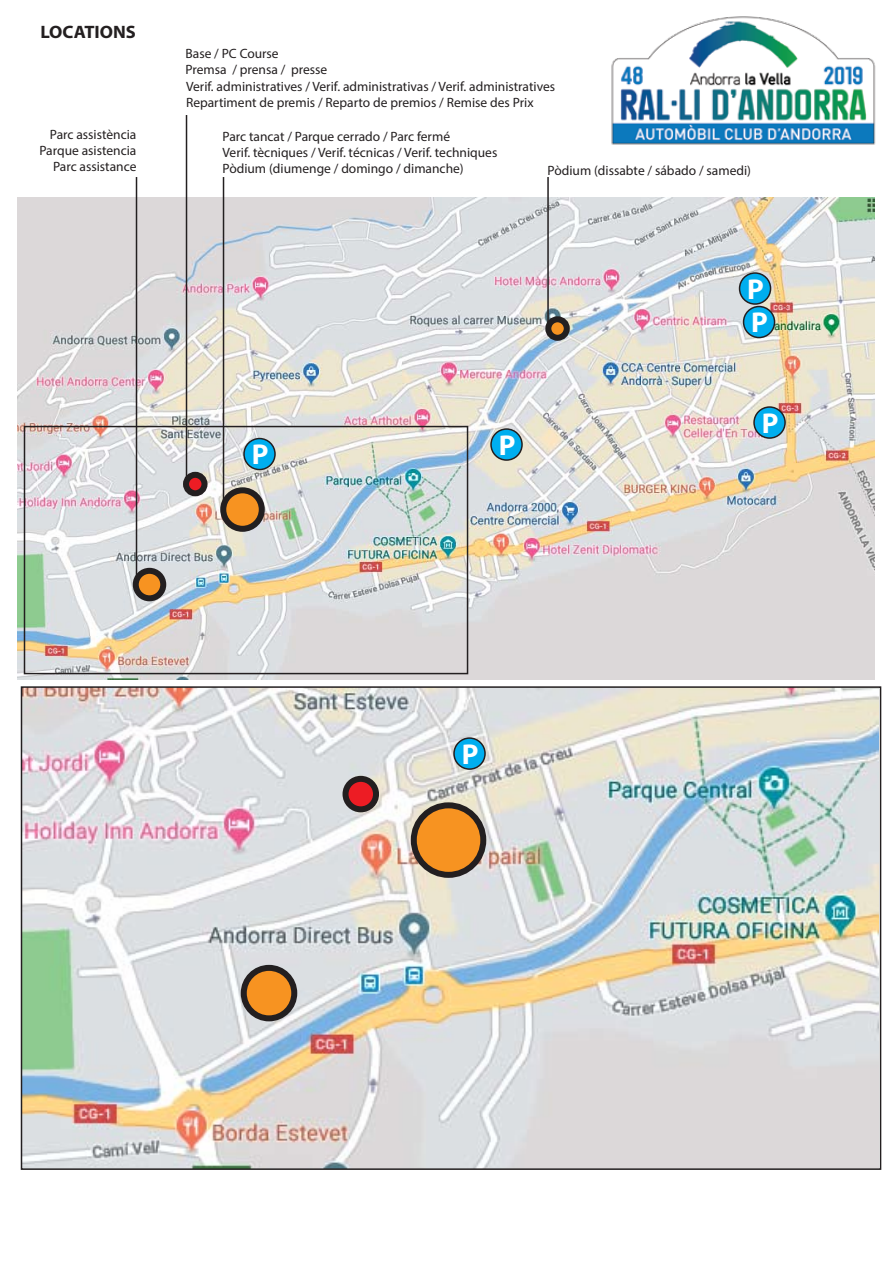
<style>
.page{position:relative;width:893px;height:1263px;background:#fff}
.page>*{position:absolute;margin:0;border:0;box-sizing:border-box;transform-origin:0 0}
.t1{font:700 28.8px/33.5px "Myriad Pro";color:#fff}
.t2{font:700 18px "Myriad Pro";color:#231f20}
.t3{font:13.5px/16.2px "Myriad Pro";color:#231f20}
</style>
<div class="page">
<img style="left:17px;top:198px;width:858px;height:481px">
<img style="left:24px;top:689px;width:854px;height:478px">
<svg style="left:548px;top:319px;width:19px;height:19px"></svg>
<div style="left:545px;top:316px;width:25px;height:25px;border:6px solid #231f20;border-radius:50%"></div>
<div style="left:186px;top:475px;width:18px;height:18px;background:#ed1c24;border-radius:50%"></div>
<div style="left:183px;top:472px;width:24px;height:24px;border:6px solid #231f20;border-radius:50%"></div>
<svg style="left:223px;top:490px;width:39px;height:39px"></svg>
<div style="left:220px;top:487px;width:45px;height:45px;border:6px solid #231f20;border-radius:50%"></div>
<div style="left:136px;top:571px;width:27px;height:27px;background:#f79321;border-radius:50%"></div>
<div style="left:133px;top:568px;width:33px;height:33px;border:6px solid #231f20;border-radius:50%"></div>
<svg style="left:345px;top:779px;width:31px;height:30px"></svg>
<div style="left:342px;top:776px;width:37px;height:36px;border:6px solid #231f20;border-radius:50%"></div>
<div style="left:414px;top:805px;width:69px;height:70px;background:#f79321;border-radius:50%"></div>
<div style="left:411px;top:802px;width:75px;height:76px;border:6px solid #231f20;border-radius:50%"></div>
<div style="left:244px;top:968px;width:50px;height:50px;background:#f79321;border-radius:50%"></div>
<div style="left:241px;top:965px;width:56px;height:56px;border:6px solid #231f20;border-radius:50%"></div>
<div style="left:24px;top:426px;width:444px;height:248px;border:2px solid #231f20"></div>
<hr style="left:136px;top:177px;width:1px;height:409px;background:#231f20">
<hr style="left:186px;top:115px;width:1px;height:371px;background:#231f20">
<hr style="left:223px;top:177px;width:1px;height:336px;background:#231f20">
<hr style="left:547px;top:177px;width:2px;height:152px;background:#231f20">
<div style="left:739px;top:273px;width:31px;height:31px;background:#00aeef;border-radius:50%"></div>
<div style="left:739px;top:272px;width:32px;height:33px;border:2px solid #231f20;border-radius:50%"></div>
<div style="left:743px;top:307px;width:31px;height:31px;background:#00aeef;border-radius:50%"></div>
<div style="left:743px;top:306px;width:32px;height:32px;border:2px solid #231f20;border-radius:50%"></div>
<div style="left:754px;top:407px;width:31px;height:31px;background:#00aeef;border-radius:50%"></div>
<div style="left:753px;top:406px;width:33px;height:33px;border:2px solid #231f20;border-radius:50%"></div>
<div style="left:244px;top:439px;width:31px;height:31px;background:#00aeef;border-radius:50%"></div>
<div style="left:243px;top:438px;width:33px;height:32px;border:2px solid #231f20;border-radius:50%"></div>
<div style="left:491px;top:429px;width:31px;height:31px;background:#00aeef;border-radius:50%"></div>
<div style="left:490px;top:428px;width:33px;height:33px;border:2px solid #231f20;border-radius:50%"></div>
<div style="left:454px;top:738px;width:31px;height:31px;background:#00aeef;border-radius:50%"></div>
<div style="left:453px;top:737px;width:33px;height:33px;border:2px solid #231f20;border-radius:50%"></div>
<img style="left:611px;top:16px;width:265px;height:129px">
<h2 class="t2" style="left:40px;top:20px;width:97px">LOCATIONS</h2>
<p class="t3" style="left:39px;top:126px;width:98px;text-align:right">Parc assistència<br>Parque asistencia<br>Parc assistance</p>
<p class="t3" style="left:185px;top:45px;width:143px">Base / PC Course<br>Premsa / prensa / presse</p>
<p class="t3" style="left:186px;top:78px;width:371px">Verif. administratives / Verif. administrativas / Verif. administratives<br>Repartiment de premis / Reparto de premios / Remise des Prix</p>
<p class="t3" style="left:222px;top:128px;width:276px">Parc tancat / Parque cerrado / Parc fermé<br>Verif. tècniques / Verif. técnicas / Verif. techniques<br>Pòdium (diumenge / domingo / dimanche)</p>
<p class="t3" style="left:547px;top:162px;width:205px">Pòdium (dissabte / sábado / samedi)</p>
<h1 class="t1" style="left:252px;top:437px;width:18px">P</h1>
<h1 class="t1" style="left:499px;top:427px;width:18px">P</h1>
<h1 class="t1" style="left:747px;top:271px;width:22px">P<br>P</h1>
<h1 class="t1" style="left:762px;top:405px;width:18px">P</h1>
<h1 class="t1" style="left:462px;top:736px;width:18px">P</h1>
</div>
